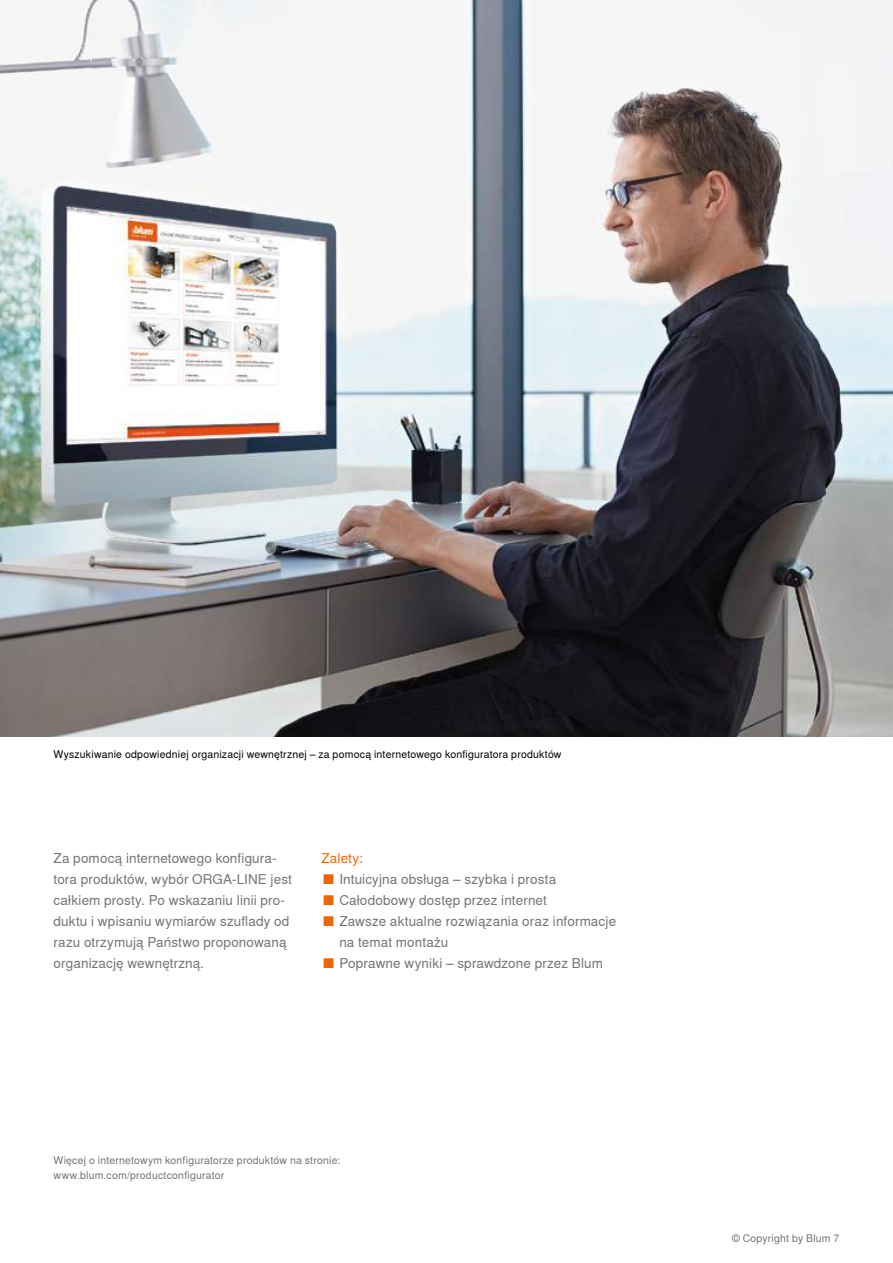
<style>
.page{position:relative;width:893px;height:1263px;background:#fff}
.page>*{position:absolute;margin:0;border:0;box-sizing:border-box;transform-origin:0 0}
.t1{font:13.5px/21px "Nimbus Sans Global";letter-spacing:.01em;color:#757474}
.t2{font:13.5px "Nimbus Sans Global";letter-spacing:.01em;color:#ec6608}
.t3{font:10.5px/15px "Nimbus Sans Global";letter-spacing:.02em;color:#757474}
.t4{font:10.5px "Nimbus Sans Global";letter-spacing:.02em;color:#000}
.s1{font-size:17.25px;color:#ec6608}
</style>
<div class="page">
<img style="left:0;top:0;width:893px;height:737px">
<p class="t4" style="left:54px;top:748px;width:509px">Wyszukiwanie odpowiedniej organizacji wewnętrznej – za pomocą internetowego konfiguratora produktów</p>
<p class="t1" style="left:54px;top:848px;width:240px">Za pomocą internetowego konfigura&shy;tora produktów, wybór ORGA-LINE jest całkiem prosty. Po wskazaniu linii pro&shy;duktu i wpisaniu wymiarów szuflady od razu otrzymują Państwo proponowaną organizację wewnętrzną.</p>
<p class="t2" style="left:321px;top:850px;width:43px">Zalety:</p>
<p class="t1" style="left:321px;top:869px;width:236px"><span class="s1">■</span> Intuicyjna obsługa – szybka i prosta</p>
<p class="t1" style="left:321px;top:890px;width:227px"><span class="s1">■</span> Całodobowy dostęp przez internet</p>
<p class="t1" style="left:339px;top:911px;width:278px;text-indent:-18px"><span class="s1">■</span> Zawsze aktualne rozwiązania oraz informacje na temat montażu</p>
<p class="t1" style="left:321px;top:953px;width:283px"><span class="s1">■</span> Poprawne wyniki – sprawdzone przez Blum</p>
<p class="t3" style="left:54px;top:1153px;width:288px">Więcej o internetowym konfiguratorze produktów na stronie: www.blum.com/productconfigurator</p>
<p class="t3" style="left:732px;top:1231px;width:109px">© Copyright by Blum 7</p>
</div>
